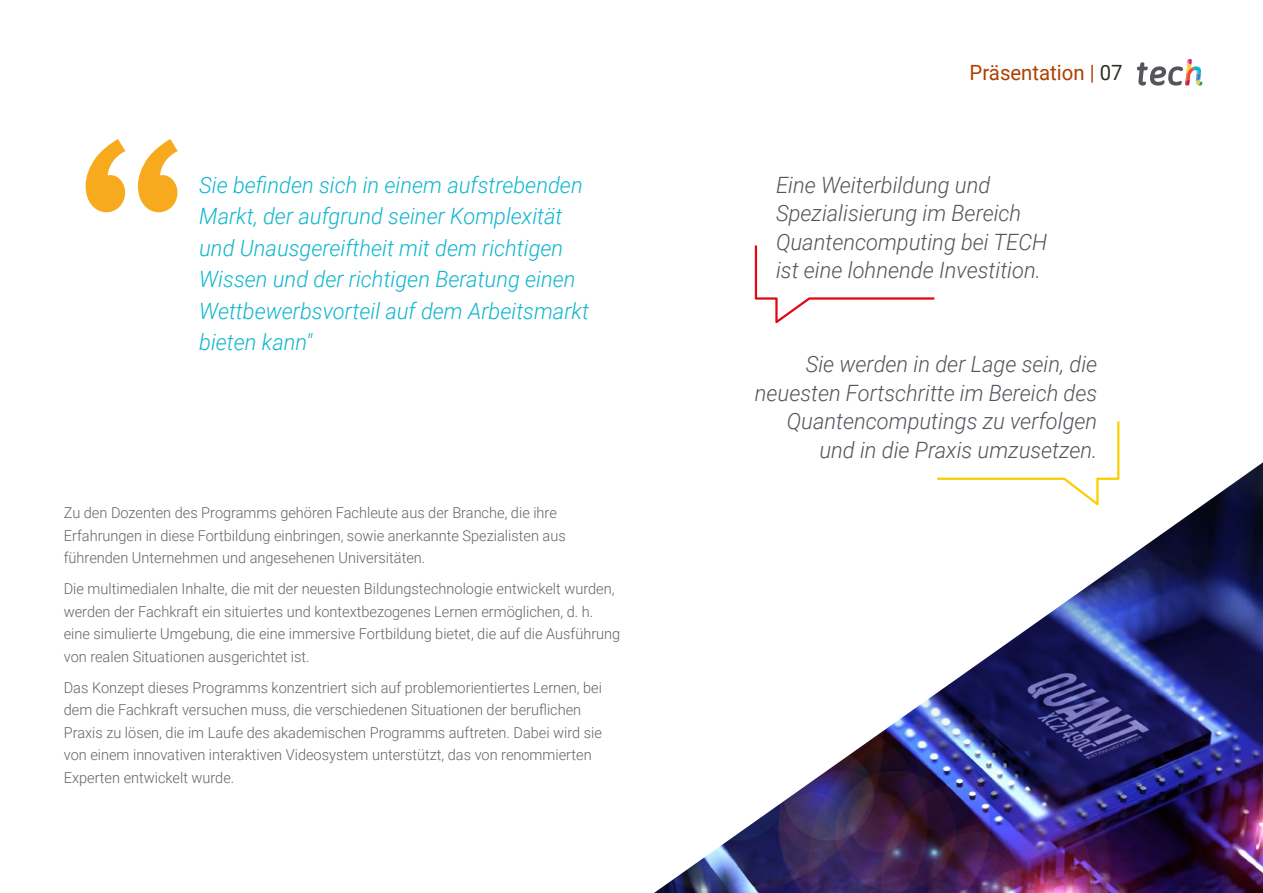
<style>
.page{position:relative;width:1263px;height:893px;background:#fff}
.page>*{position:absolute;margin:0;border:0;box-sizing:border-box;transform-origin:0 0}
.t1{font:italic 300 22.5px/28.5px "Roboto";color:#52555b;text-align:right}
.t2{font:italic 300 22.5px/31.5px "Roboto";color:#0fb6cf}
.t3{font:21px "Roboto";color:#ae4000}
.t4{font:300 15px/22.5px "Roboto";color:#61646a}
.s1{color:#312e20}
</style>
<div class="page">
<svg style="left:86px;top:139px;width:92px;height:73px"></svg>
<svg style="left:1117px;top:421px;width:3px;height:41px"></svg>
<svg style="left:754px;top:245px;width:181px;height:79px"></svg>
<svg style="left:1137px;top:59px;width:65px;height:27px"></svg>
<img style="left:654px;top:462px;width:609px;height:431px">
<h1 class="t2" style="left:199px;top:168px;width:391px">Sie befinden sich in einem aufstrebenden Markt, der aufgrund seiner Komplexität und Unausgereiftheit mit dem richtigen Wissen und der richtigen Beratung einen Wettbewerbsvorteil auf dem Arbeitsmarkt bieten kann"</h1>
<p class="t4" style="left:64px;top:501px;width:503px">Zu den Dozenten des Programms gehören Fachleute aus der Branche, die ihre<br>Erfahrungen in diese Fortbildung einbringen, sowie anerkannte Spezialisten aus führenden Unternehmen und angesehenen Universitäten.</p>
<p class="t4" style="left:64px;top:577px;width:558px">Die multimedialen Inhalte, die mit der neuesten Bildungstechnologie entwickelt wurden, werden der Fachkraft ein situiertes und kontextbezogenes Lernen ermöglichen, d. h. eine simulierte Umgebung, die eine immersive Fortbildung bietet, die auf die Ausführung von realen Situationen ausgerichtet ist.</p>
<p class="t4" style="left:64px;top:676px;width:540px">Das Konzept dieses Programms konzentriert sich auf problemorientiertes Lernen, bei dem die Fachkraft versuchen muss, die verschiedenen Situationen der beruflichen Praxis zu lösen, die im Laufe des akademischen Programms auftreten. Dabei wird sie von einem innovativen interaktiven Videosystem unterstützt, das von renommierten Experten entwickelt wurde.</p>
<h2 class="t3" style="left:969px;top:57px;width:155px">Präsentation | <span class="s1">07</span></h2>
<h1 class="t1" style="left:776px;top:169px;width:273px;text-align:left">Eine Weiterbildung und<br>Spezialisierung im Bereich<br>Quantencomputing bei TECH ist eine lohnende Investition.</h1>
<h1 class="t1" style="left:755px;top:349px;width:344px">Sie werden in der Lage sein, die neuesten Fortschritte im Bereich des<br>Quantencomputings zu verfolgen und in die Praxis umzusetzen.</h1>
</div>
